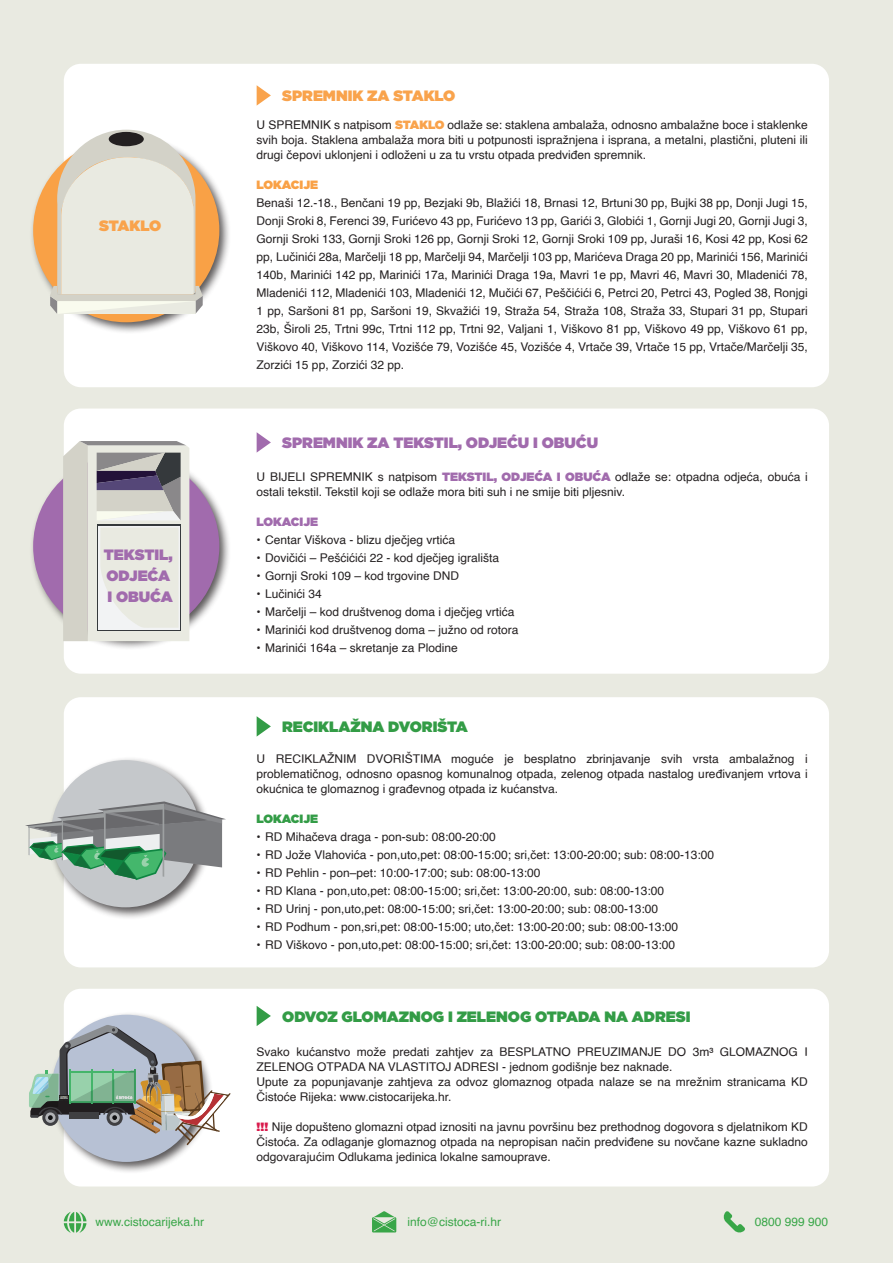
<style>
.page{position:relative;width:893px;height:1263px;background:#e9eae1}
.page>*{position:absolute;margin:0;border:0;box-sizing:border-box;transform-origin:0 0}
.t1{font:900 15px "Gotham";color:#339c46}
.t2{font:900 15px/21px "Gotham";color:#a16bad}
.t3{font:900 15px "Gotham";color:#f9a34c}
.t4{font:12px/15px "Helvetica";color:#231f20;text-align:justify}
.t5{font:12px "Helvetica";color:#39a648}
.t6{font:900 12px "Gotham";color:#f9a146}
.t7{font:900 12px "Gotham";color:#a16bad}
.t8{font:900 12px "Gotham";color:#339c46}
.s1{font-family:"Gotham";font-weight:900;color:#f9a34c}
.s2{font-family:"Gotham";font-weight:900;color:#a16bad}
.s3{font-family:"Gotham";font-weight:900;color:#d91b4d}
</style>
<div class="page">
<div style="left:64px;top:64px;width:765px;height:323px;background:#fff;border-radius:17px"></div>
<div style="left:64px;top:408px;width:765px;height:266px;background:#fff;border-radius:17px"></div>
<div style="left:64px;top:697px;width:765px;height:270px;background:#fff;border-radius:17px"></div>
<div style="left:64px;top:989px;width:765px;height:197px;background:#fff;border-radius:17px"></div>
<svg style="left:257px;top:716px;width:14px;height:20px"></svg>
<svg style="left:257px;top:432px;width:14px;height:21px"></svg>
<svg style="left:257px;top:85px;width:14px;height:21px"></svg>
<svg style="left:257px;top:1006px;width:14px;height:20px"></svg>
<svg style="left:64px;top:1211px;width:22px;height:22px"></svg>
<svg style="left:723px;top:1211px;width:22px;height:22px"></svg>
<svg style="left:372px;top:1211px;width:24px;height:21px"></svg>
<div style="left:29px;top:134px;width:203px;height:200px;background:#231f20;opacity:.75"></div>
<div style="left:33px;top:138px;width:186px;height:184px;background:#f9a146;border-radius:50%"></div>
<div style="left:29px;top:450px;width:203px;height:200px;background:#231f20;opacity:.75"></div>
<div style="left:33px;top:454px;width:186px;height:184px;background:#a16bad;border-radius:50%"></div>
<div style="left:47px;top:756px;width:165px;height:164px;background:#231f20;opacity:.75"></div>
<div style="left:51px;top:760px;width:149px;height:147px;background:#c5c8cb;border-radius:50%"></div>
<div style="left:48px;top:1011px;width:165px;height:163px;background:#231f20;opacity:.75"></div>
<div style="left:52px;top:1015px;width:149px;height:147px;background:#b7c1d4;border-radius:50%"></div>
<svg style="left:50px;top:130px;width:153px;height:184px;background:#e4ded0"></svg>
<svg style="left:63px;top:441px;width:126px;height:200px;background:#cecec9"></svg>
<svg style="left:25px;top:801px;width:201px;height:79px"></svg>
<hr style="left:163px;top:806px;width:1px;height:71px;background:#9da0a1">
<svg style="left:29px;top:1024px;width:202px;height:121px"></svg>
<p class="t3" style="left:99px;top:215px;width:64px">STAKLO</p>
<p class="t2" style="left:104px;top:544px;width:70px">TEKSTIL,<br>ODJEĆA<br>I OBUĆA</p>
<p class="t3" style="left:282px;top:85px;width:175px">SPREMNIK ZA STAKLO</p>
<p class="t4" style="left:257px;top:118px;width:553px">U SPREMNIK s natpisom <span class="s1">STAKLO</span> odlaže se: staklena ambalaža, odnosno ambalažne boce i staklenke svih boja. Staklena ambalaža mora biti u potpunosti ispražnjena i isprana, a metalni, plastični, pluteni ili drugi čepovi uklonjeni i odloženi u za tu vrstu otpada predviđen spremnik.</p>
<p class="t6" style="left:257px;top:176px;width:63px">LOKACIJE</p>
<p class="t4" style="left:257px;top:194px;width:553px;line-height:18px">Benaši 12.-18., Benčani 19 pp, Bezjaki 9b, Blažići 18, Brnasi 12, Brtuni 30 pp, Bujki 38 pp, Donji Jugi 15, Donji Sroki 8, Ferenci 39, Furićevo 43 pp, Furićevo 13 pp, Garići 3, Globići 1, Gornji Jugi 20, Gornji Jugi 3, Gornji Sroki 133, Gornji Sroki 126 pp, Gornji Sroki 12, Gornji Sroki 109 pp, Juraši 16, Kosi 42 pp, Kosi 62 pp, Lučinići 28a, Marčelji 18 pp, Marčelji 94, Marčelji 103 pp, Marićeva Draga 20 pp, Marinići 156, Marinići 140b, Marinići 142 pp, Marinići 17a, Marinići Draga 19a, Mavri 1e pp, Mavri 46, Mavri 30, Mladenići 78, Mladenići 112, Mladenići 103, Mladenići 12, Mučići 67, Peščićići 6, Petrci 20, Petrci 43, Pogled 38, Ronjgi 1 pp, Saršoni 81 pp, Saršoni 19, Skvažići 19, Straža 54, Straža 108, Straža 33, Stupari 31 pp, Stupari 23b, Široli 25, Trtni 99c, Trtni 112 pp, Trtni 92, Valjani 1, Viškovo 81 pp, Viškovo 49 pp, Viškovo 61 pp, Viškovo 40, Viškovo 114, Vozišće 79, Vozišće 45, Vozišće 4, Vrtače 39, Vrtače 15 pp, Vrtače/Marčelji 35, Zorzići 15 pp, Zorzići 32 pp.</p>
<p class="t2" style="left:282px;top:432px;width:317px">SPREMNIK ZA TEKSTIL, ODJEĆU I OBUĆU</p>
<p class="t4" style="left:257px;top:470px;width:553px">U BIJELI SPREMNIK s natpisom <span class="s2">TEKSTIL, ODJEĆA I OBUĆA</span> odlaže se: otpadna odjeća, obuća i ostali tekstil. Tekstil koji se odlaže mora biti suh i ne smije biti pljesniv.</p>
<p class="t7" style="left:257px;top:513px;width:63px">LOKACIJE</p>
<p class="t4" style="left:257px;top:533px;width:200px">• Centar Viškova - blizu dječjeg vrtića</p>
<p class="t4" style="left:257px;top:551px;width:244px">• Dovičići – Pešćićići 22 - kod dječjeg igrališta</p>
<p class="t4" style="left:257px;top:569px;width:204px">• Gornji Sroki 109 – kod trgovine DND</p>
<p class="t4" style="left:257px;top:587px;width:67px">• Lučinići 34</p>
<p class="t4" style="left:257px;top:605px;width:259px">• Marčelji – kod društvenog doma i dječjeg vrtića</p>
<p class="t4" style="left:257px;top:623px;width:263px">• Marinići kod društvenog doma – južno od rotora</p>
<p class="t4" style="left:257px;top:641px;width:203px">• Marinići 164a – skretanje za Plodine</p>
<p class="t1" style="left:282px;top:716px;width:187px">RECIKLAŽNA DVORIŠTA</p>
<p class="t4" style="left:257px;top:752px;width:553px">U RECIKLAŽNIM DVORIŠTIMA moguće je besplatno zbrinjavanje svih vrsta ambalažnog i problematičnog, odnosno opasnog komunalnog otpada, zelenog otpada nastalog uređivanjem vrtova i okućnica te glomaznog i građevnog otpada iz kućanstva.</p>
<p class="t8" style="left:257px;top:810px;width:63px">LOKACIJE</p>
<p class="t4" style="left:257px;top:830px;width:241px">• RD Mihačeva draga - pon-sub: 08:00-20:00</p>
<p class="t4" style="left:257px;top:848px;width:459px">• RD Jože Vlahovića - pon,uto,pet: 08:00-15:00; sri,čet: 13:00-20:00; sub: 08:00-13:00</p>
<p class="t4" style="left:257px;top:866px;width:286px">• RD Pehlin - pon–pet: 10:00-17:00; sub: 08:00-13:00</p>
<p class="t4" style="left:257px;top:884px;width:409px">• RD Klana - pon,uto,pet: 08:00-15:00; sri,čet: 13:00-20:00, sub: 08:00-13:00</p>
<p class="t4" style="left:257px;top:902px;width:403px">• RD Urinj - pon,uto,pet: 08:00-15:00; sri,čet: 13:00-20:00; sub: 08:00-13:00</p>
<p class="t4" style="left:257px;top:920px;width:423px">• RD Podhum - pon,sri,pet: 08:00-15:00; uto,čet: 13:00-20:00; sub: 08:00-13:00</p>
<p class="t4" style="left:257px;top:938px;width:420px">• RD Viškovo - pon,uto,pet: 08:00-15:00; sri,čet: 13:00-20:00; sub: 08:00-13:00</p>
<p class="t1" style="left:282px;top:1006px;width:410px">ODVOZ GLOMAZNOG I ZELENOG OTPADA NA ADRESI</p>
<p class="t4" style="left:257px;top:1045px;width:553px;text-align:left">Svako kućanstvo može predati zahtjev za BESPLATNO PREUZIMANJE DO 3m³ GLOMAZNOG I ZELENOG OTPADA NA VLASTITOJ ADRESI - jednom godišnje bez naknade.<br>Upute za popunjavanje zahtjeva za odvoz glomaznog otpada nalaze se na mrežnim stranicama KD Čistoće Rijeka: www.cistocarijeka.hr.</p>
<p class="t4" style="left:257px;top:1120px;width:553px"><span class="s3">!!!</span> Nije dopušteno glomazni otpad iznositi na javnu površinu bez prethodnog dogovora s djelatnikom KD Čistoća. Za odlaganje glomaznog otpada na nepropisan način predviđene su novčane kazne sukladno odgovarajućim Odlukama jedinica lokalne samouprave.</p>
<p class="t5" style="left:95px;top:1213px;width:110px">www.cistocarijeka.hr</p>
<p class="t5" style="left:408px;top:1213px;width:95px">info@cistoca-ri.hr</p>
<p class="t5" style="left:755px;top:1213px;width:75px">0800 999 900</p>
</div>
